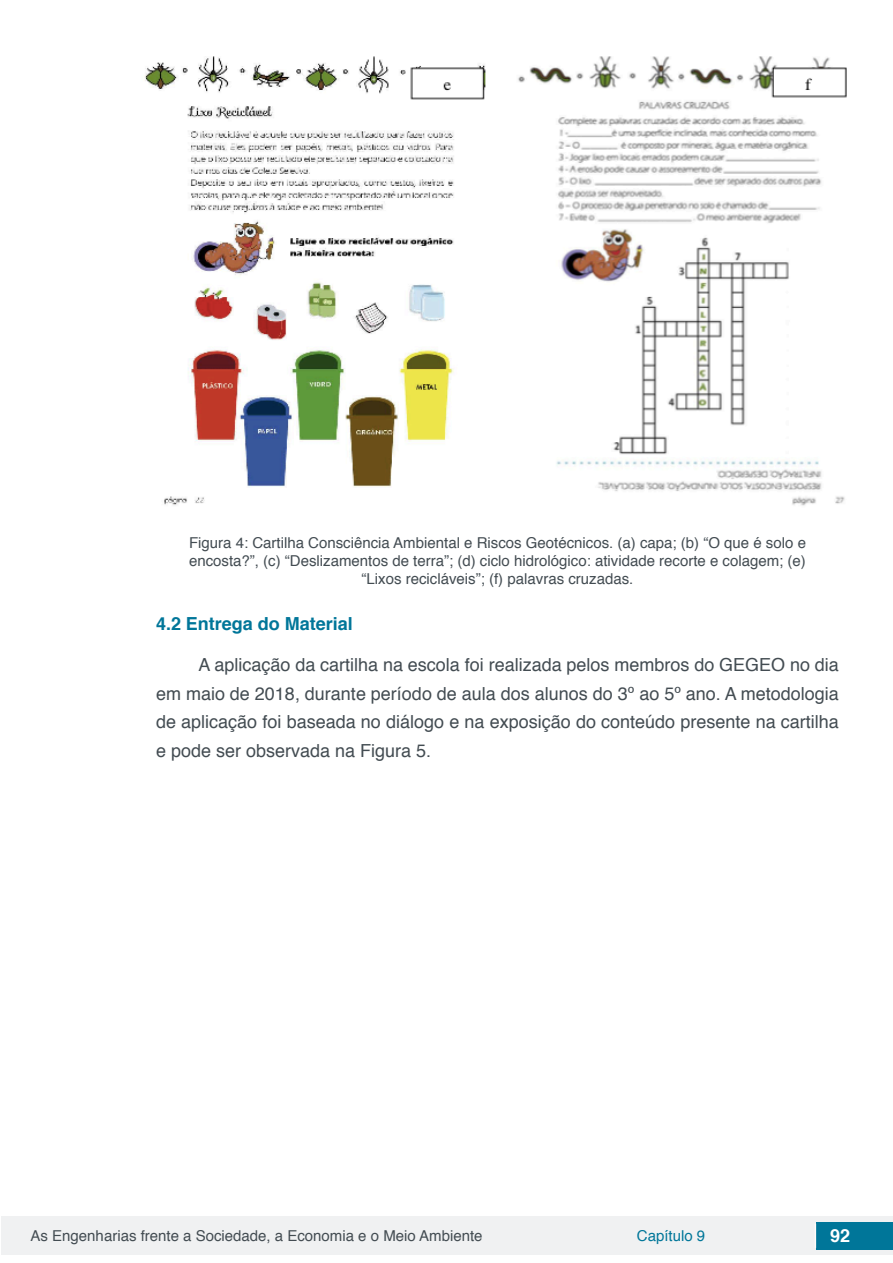
<style>
.page{position:relative;width:893px;height:1263px;background:#fff}
.page>*{position:absolute;margin:0;border:0;box-sizing:border-box;transform-origin:0 0}
.txt{font:18px/28.5px "Helvetica";color:#434c52;text-align:justify}
.t1{font:700 18px "Helvetica";color:#007699}
.t2{font:700 18px "Helvetica";color:#fff}
.info_tab_gra_imag{font:15px/18px "Helvetica";color:#434c52;text-align:center}
.t3{font:15px "Helvetica";color:#007699}
</style>
<div class="page">
<div style="left:1px;top:1216px;width:891px;height:38px;background:#f0f1f2"></div>
<div style="left:816px;top:1222px;width:77px;height:27px;background:#007699"></div>
<svg style="left:815px;top:1224px;width:1px;height:24px"></svg>
<img style="left:145px;top:56px;width:702px;height:450px">
<p class="info_tab_gra_imag" style="left:189px;top:534px;width:618px">Figura 4: Cartilha Consciência Ambiental e Riscos Geotécnicos. (a) capa; (b) “O que é solo e encosta?”, (c) “Deslizamentos de terra”; (d) ciclo hidrológico: atividade recorte e colagem; (e) “Lixos recicláveis”; (f) palavras cruzadas.</p>
<p class="t1" style="left:156px;top:609px;width:198px">4.2 Entrega do Material</p>
<p class="txt" style="left:156px;top:651px;width:684px;text-indent:43px">A aplicação da cartilha na escola foi realizada pelos membros do GEGEO no dia em maio de 2018, durante período de aula dos alunos do 3º ao 5º ano. A metodologia de aplicação foi baseada no diálogo e na exposição do conteúdo presente na cartilha e pode ser observada na Figura 5.</p>
<p class="info_tab_gra_imag" style="left:31px;top:1227px;width:453px">As Engenharias frente a Sociedade, a Economia e o Meio Ambiente</p>
<p class="t3" style="left:637px;top:1224px;width:70px">Capítulo 9</p>
<p class="t2" style="left:830px;top:1221px;width:22px">92</p>
</div>
